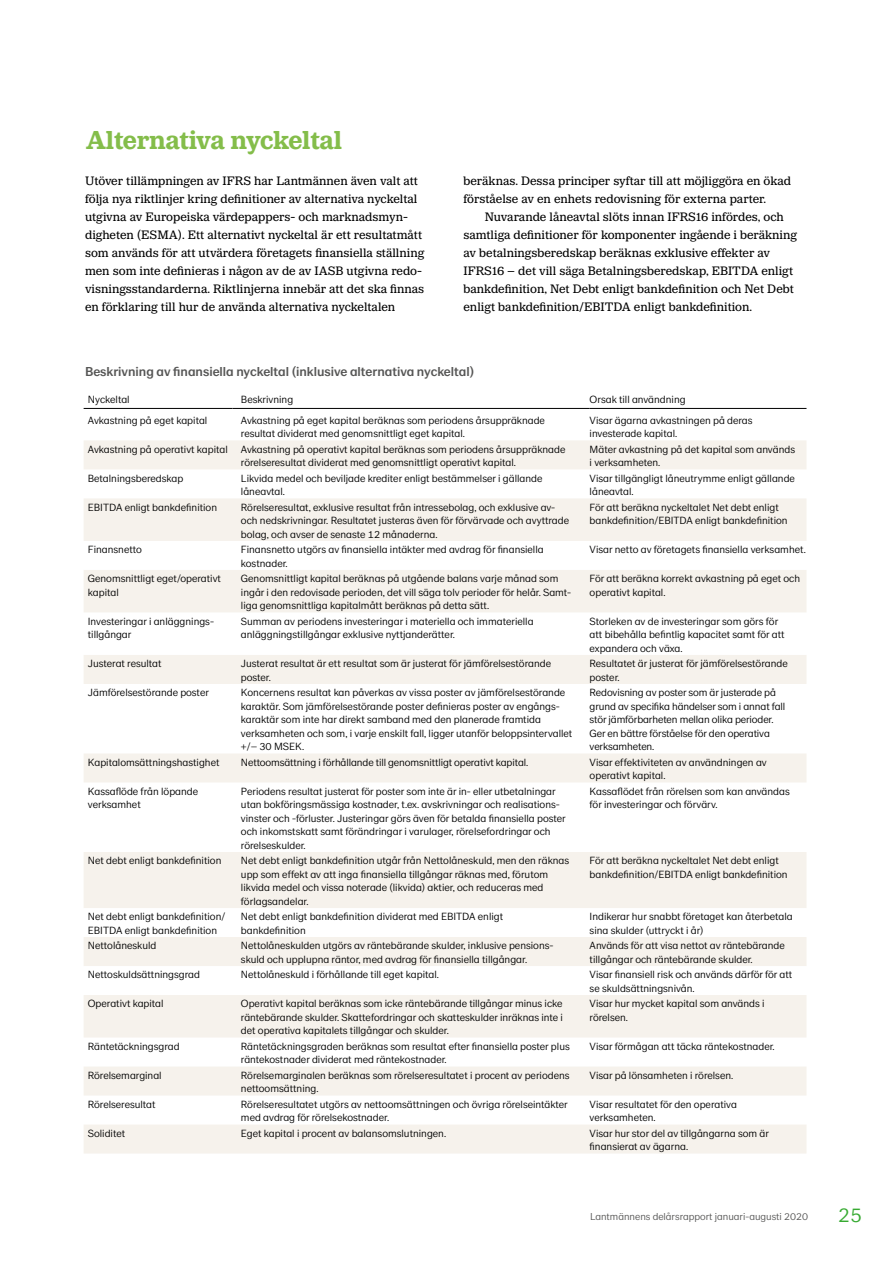
<style>
.page{position:relative;width:893px;height:1263px;background:#fff}
.page>*{position:absolute;margin:0;border:0;box-sizing:border-box;transform-origin:0 0}
.t1{font:700 27px "LM Serif";letter-spacing:-.01em;color:#84bd4a}
.t2{font:300 21px "LM Sans";color:#37aa32}
.t3{font:500 13.5px "LM Sans";color:#565655}
.t4{font:12.75px/18px "LM Serif";color:#000}
.t5{font:300 10.8px/13.5px "LM Sans";color:#000}
.t6{font:300 10.5px "LM Sans";color:#565655}
</style>
<div class="page">
<svg style="left:84px;top:440px;width:722px;height:713px;fill:#f6f2ec"></svg>
<svg style="left:84px;top:570px;width:722px;height:338px"></svg>
<hr style="left:84px;top:408px;width:148px;height:1px;background:#000">
<hr style="left:232px;top:408px;width:358px;height:1px;background:#000">
<hr style="left:590px;top:408px;width:216px;height:1px;background:#000">
<h1 class="t1" style="left:86px;top:124px;width:258px">Alternativa nyckeltal</h1>
<p class="t4" style="left:85px;top:171px;width:341px">Utöver tillämpningen av IFRS har Lantmännen även valt att följa nya riktlinjer kring definitioner av alternativa nyckeltal utgivna av Europeiska värdepappers- och marknadsmyn&shy;digheten (ESMA). Ett alternativt nyckeltal är ett resultatmått som används för att utvärdera företagets finansiella ställning men som inte definieras i någon av de av IASB utgivna redo&shy;visningsstandarderna. Riktlinjerna innebär att det ska finnas en förklaring till hur de använda alternativa nyckeltalen</p>
<p class="t4" style="left:463px;top:171px;width:329px">beräknas. Dessa principer syftar till att möjliggöra en ökad förståelse av en enhets redovisning för externa parter.</p>
<p class="t4" style="left:463px;top:207px;width:335px;text-indent:21px">Nuvarande låneavtal slöts innan IFRS16 infördes, och samtliga definitioner för komponenter ingående i beräkning av betalningsberedskap beräknas exklusive effekter av IFRS16 – det vill säga Betalningsberedskap, EBITDA enligt bankdefinition, Net Debt enligt bankdefinition och Net Debt enligt bankdefinition/EBITDA enligt bankdefinition.</p>
<p class="t3" style="left:85px;top:363px;width:391px">Beskrivning av finansiella nyckeltal (inklusive alternativa nyckeltal)</p>
<p class="t5" style="left:88px;top:393px;width:43px">Nyckeltal</p>
<p class="t5" style="left:241px;top:393px;width:54px">Beskrivning</p>
<p class="t5" style="left:590px;top:393px;width:98px">Orsak till användning</p>
<p class="t5" style="left:88px;top:413px;width:121px">Avkastning på eget kapital</p>
<p class="t5" style="left:241px;top:413px;width:306px">Avkastning på eget kapital beräknas som periodens årsuppräknade resultat dividerat med genomsnittligt eget kapital.</p>
<p class="t5" style="left:590px;top:413px;width:164px">Visar ägarna avkastningen på deras investerade kapital.</p>
<p class="t5" style="left:241px;top:442px;width:326px;text-indent:-153px">Avkastning på operativt kapital Avkastning på operativt kapital beräknas som periodens årsuppräknade rörelseresultat dividerat med genomsnittligt operativt kapital.</p>
<p class="t5" style="left:590px;top:442px;width:207px">Mäter avkastning på det kapital som används i verksamheten.</p>
<p class="t5" style="left:88px;top:471px;width:97px">Betalningsberedskap</p>
<p class="t5" style="left:241px;top:471px;width:303px">Likvida medel och beviljade krediter enligt bestämmelser i gällande låneavtal.</p>
<p class="t5" style="left:590px;top:471px;width:207px">Visar tillgängligt låneutrymme enligt gällande låneavtal.</p>
<p class="t5" style="left:88px;top:500px;width:131px">EBITDA enligt bankdefinition</p>
<p class="t5" style="left:241px;top:500px;width:330px">Rörelseresultat, exklusive resultat från intressebolag, och exklusive av&shy;och nedskrivningar. Resultatet justeras även för förvärvade och avyttrade bolag, och avser de senaste 12 månaderna.</p>
<p class="t5" style="left:590px;top:500px;width:199px">För att beräkna nyckeltalet Net debt enligt bankdefinition/EBITDA enligt bankdefinition</p>
<p class="t5" style="left:88px;top:543px;width:56px">Finansnetto</p>
<p class="t5" style="left:241px;top:543px;width:304px">Finansnetto utgörs av finansiella intäkter med avdrag för finansiella kostnader.</p>
<p class="t5" style="left:590px;top:543px;width:218px">Visar netto av företagets finansiella verksamhet.</p>
<p class="t5" style="left:88px;top:572px;width:135px">Genomsnittligt eget/operativt kapital</p>
<p class="t5" style="left:241px;top:572px;width:332px">Genomsnittligt kapital beräknas på utgående balans varje månad som ingår i den redovisade perioden, det vill säga tolv perioder för helår. Samt&shy;liga genomsnittliga kapitalmått beräknas på detta sätt.</p>
<p class="t5" style="left:590px;top:572px;width:212px">För att beräkna korrekt avkastning på eget och operativt kapital.</p>
<p class="t5" style="left:88px;top:614px;width:127px">Investeringar i anläggnings&shy;tillgångar</p>
<p class="t5" style="left:241px;top:614px;width:294px">Summan av periodens investeringar i materiella och immateriella anläggningstillgångar exklusive nyttjanderätter.</p>
<p class="t5" style="left:590px;top:614px;width:196px">Storleken av de investeringar som görs för att bibehålla befintlig kapacitet samt för att expandera och växa.</p>
<p class="t5" style="left:88px;top:657px;width:75px">Justerat resultat</p>
<p class="t5" style="left:241px;top:657px;width:312px">Justerat resultat är ett resultat som är justerat för jämförelsestörande poster.</p>
<p class="t5" style="left:590px;top:657px;width:200px">Resultatet är justerat för jämförelsestörande poster.</p>
<p class="t5" style="left:88px;top:686px;width:123px">Jämförelsestörande poster</p>
<p class="t5" style="left:241px;top:686px;width:333px">Koncernens resultat kan påverkas av vissa poster av jämförelsestörande karaktär. Som jämförelsestörande poster definieras poster av engångs&shy;karaktär som inte har direkt samband med den planerade framtida verksamheten och som, i varje enskilt fall, ligger utanför beloppsintervallet +/– 30 MSEK.</p>
<p class="t5" style="left:590px;top:686px;width:197px">Redovisning av poster som är justerade på grund av specifika händelser som i annat fall stör jämförbarheten mellan olika perioder.<br>Ger en bättre förståelse för den operativa verksamheten.</p>
<p class="t5" style="left:88px;top:755px;width:133px">Kapitalomsättningshastighet</p>
<p class="t5" style="left:241px;top:755px;width:289px">Nettoomsättning i förhållande till genomsnittligt operativt kapital.</p>
<p class="t5" style="left:590px;top:755px;width:179px">Visar effektiviteten av användningen av operativt kapital.</p>
<p class="t5" style="left:88px;top:784px;width:112px">Kassaflöde från löpande verksamhet</p>
<p class="t5" style="left:241px;top:784px;width:326px">Periodens resultat justerat för poster som inte är in- eller utbetalningar utan bokföringsmässiga kostnader, t.ex. avskrivningar och realisations&shy;vinster och -förluster. Justeringar görs även för betalda finansiella poster och inkomstskatt samt förändringar i varulager, rörelsefordringar och rörelseskulder.</p>
<p class="t5" style="left:590px;top:784px;width:202px">Kassaflödet från rörelsen som kan användas för investeringar och förvärv.</p>
<p class="t5" style="left:88px;top:854px;width:135px">Net debt enligt bankdefinition</p>
<p class="t5" style="left:241px;top:854px;width:330px">Net debt enligt bankdefinition utgår från Nettolåneskuld, men den räknas upp som effekt av att inga finansiella tillgångar räknas med, förutom likvida medel och vissa noterade (likvida) aktier, och reduceras med förlagsandelar.</p>
<p class="t5" style="left:590px;top:854px;width:199px">För att beräkna nyckeltalet Net debt enligt bankdefinition/EBITDA enligt bankdefinition</p>
<p class="t5" style="left:88px;top:910px;width:139px">Net debt enligt bankdefinition/<br>EBITDA enligt bankdefinition</p>
<p class="t5" style="left:241px;top:910px;width:264px">Net debt enligt bankdefinition dividerat med EBITDA enligt bankdefinition</p>
<p class="t5" style="left:590px;top:910px;width:205px">Indikerar hur snabbt företaget kan återbetala sina skulder (uttryckt i år)</p>
<p class="t5" style="left:88px;top:939px;width:70px">Nettolåneskuld</p>
<p class="t5" style="left:241px;top:939px;width:314px">Nettolåneskulden utgörs av räntebärande skulder, inklusive pensions&shy;skuld och upplupna räntor, med avdrag för finansiella tillgångar.</p>
<p class="t5" style="left:590px;top:939px;width:197px">Används för att visa nettot av räntebärande tillgångar och räntebärande skulder.</p>
<p class="t5" style="left:88px;top:968px;width:114px">Nettoskuldsättningsgrad</p>
<p class="t5" style="left:241px;top:968px;width:200px">Nettolåneskuld i förhållande till eget kapital.</p>
<p class="t5" style="left:590px;top:968px;width:204px">Visar finansiell risk och används därför för att se skuldsättningsnivån.</p>
<p class="t5" style="left:88px;top:997px;width:77px">Operativt kapital</p>
<p class="t5" style="left:241px;top:997px;width:323px;text-align:justify">Operativt kapital beräknas som icke räntebärande tillgångar minus icke räntebärande skulder. Skattefordringar och skatteskulder inräknas inte i det operativa kapitalets tillgångar och skulder.</p>
<p class="t5" style="left:590px;top:997px;width:176px">Visar hur mycket kapital som används i rörelsen.</p>
<p class="t5" style="left:88px;top:1039px;width:93px">Räntetäckningsgrad</p>
<p class="t5" style="left:241px;top:1039px;width:330px">Räntetäckningsgraden beräknas som resultat efter finansiella poster plus räntekostnader dividerat med räntekostnader.</p>
<p class="t5" style="left:590px;top:1039px;width:187px">Visar förmågan att täcka räntekostnader.</p>
<p class="t5" style="left:88px;top:1068px;width:75px">Rörelsemarginal</p>
<p class="t5" style="left:241px;top:1068px;width:330px">Rörelsemarginalen beräknas som rörelseresultatet i procent av periodens nettoomsättning.</p>
<p class="t5" style="left:590px;top:1068px;width:145px">Visar på lönsamheten i rörelsen.</p>
<p class="t5" style="left:88px;top:1097px;width:69px">Rörelseresultat</p>
<p class="t5" style="left:241px;top:1097px;width:328px">Rörelseresultatet utgörs av nettoomsättningen och övriga rörelseintäkter med avdrag för rörelsekostnader.</p>
<p class="t5" style="left:590px;top:1097px;width:149px">Visar resultatet för den operativa verksamheten.</p>
<p class="t5" style="left:88px;top:1126px;width:39px">Soliditet</p>
<p class="t5" style="left:241px;top:1126px;width:207px">Eget kapital i procent av balansomslutningen.</p>
<p class="t5" style="left:590px;top:1126px;width:181px">Visar hur stor del av tillgångarna som är finansierat av ägarna.</p>
<p class="t6" style="left:590px;top:1211px;width:219px">Lantmännens delårsrapport januari-augusti 2020</p>
<h2 class="t2" style="left:838px;top:1203px;width:25px">25</h2>
</div>
